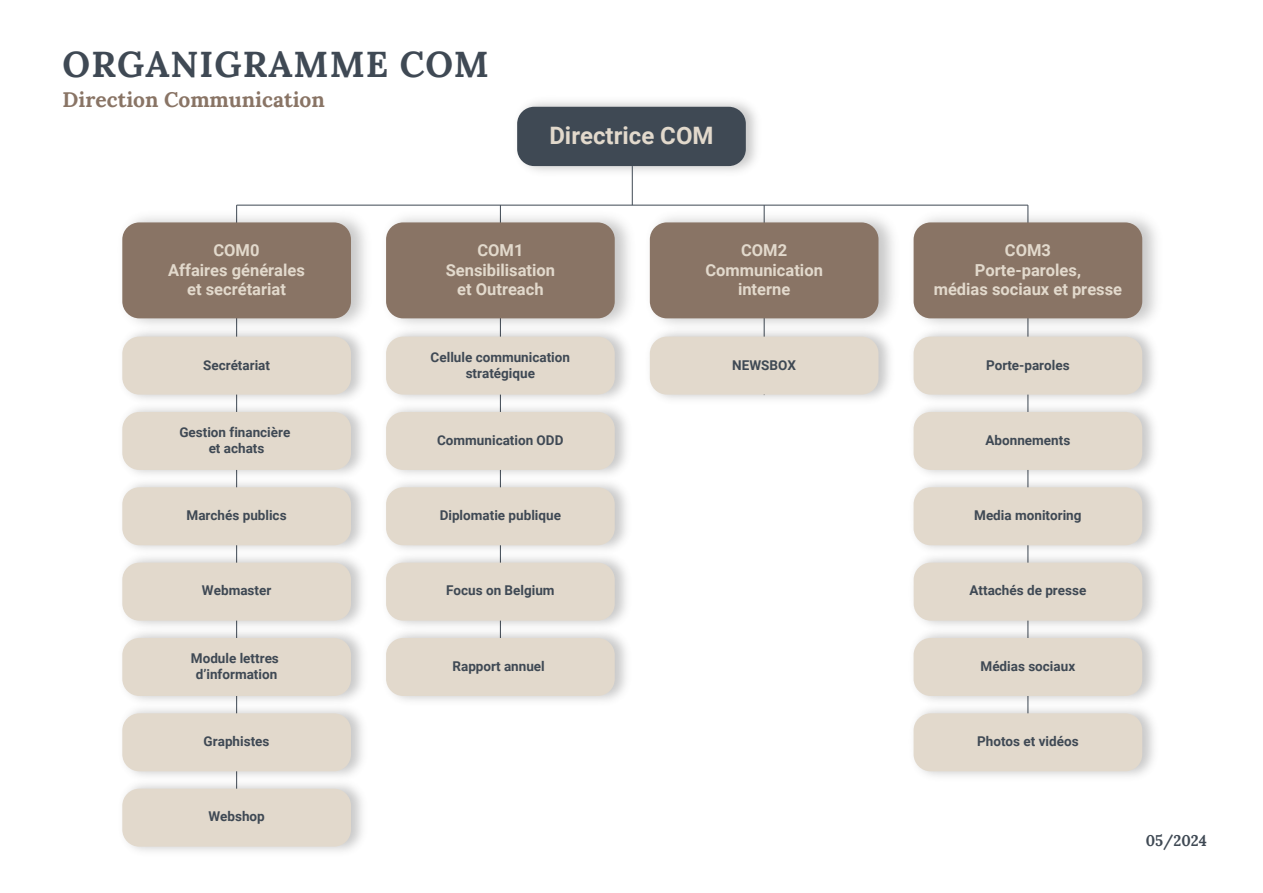
<style>
.page{position:relative;width:1263px;height:893px;background:#fff}
.page>*{position:absolute;margin:0;border:0;box-sizing:border-box;transform-origin:0 0}
.t1{font:700 36px "Lora";letter-spacing:.03em;color:#3f4954}
.t2{font:700 24px "Roboto";color:#e2d9cc}
.t3{font:700 21px "Lora";color:#897465}
.t4{font:700 16.5px/19.8px "Roboto";color:#e2d9cc;text-align:center}
.t5{font:700 15.45px "Lora";color:#3f4954;scale:.96 1}
.t6{font:700 13.5px/16.2px "Roboto";color:#3f4954;text-align:center}
</style>
<div class="page">
<hr style="left:236px;top:205px;width:1px;height:612px;background:#3f4954">
<hr style="left:1028px;top:205px;width:1px;height:549px;background:#3f4954">
<img style="left:122px;top:336px;width:240px;height:62px">
<div style="left:122px;top:337px;width:229px;height:58px;background:#e2d9cc;border-radius:17px"></div>
<img style="left:125px;top:398px;width:237px;height:75px">
<div style="left:122px;top:412px;width:229px;height:58px;background:#e2d9cc;border-radius:17px"></div>
<img style="left:122px;top:473px;width:240px;height:77px">
<div style="left:122px;top:487px;width:229px;height:58px;background:#e2d9cc;border-radius:17px"></div>
<img style="left:122px;top:550px;width:240px;height:75px">
<div style="left:122px;top:563px;width:229px;height:58px;background:#e2d9cc;border-radius:17px"></div>
<img style="left:125px;top:625px;width:237px;height:75px">
<div style="left:122px;top:638px;width:229px;height:58px;background:#e2d9cc;border-radius:17px"></div>
<img style="left:386px;top:336px;width:240px;height:62px">
<div style="left:386px;top:337px;width:229px;height:58px;background:#e2d9cc;border-radius:17px"></div>
<img style="left:649px;top:336px;width:241px;height:63px">
<div style="left:650px;top:337px;width:228px;height:58px;background:#e2d9cc;border-radius:17px"></div>
<img style="left:386px;top:398px;width:240px;height:75px">
<div style="left:386px;top:412px;width:229px;height:58px;background:#e2d9cc;border-radius:17px"></div>
<img style="left:386px;top:473px;width:240px;height:77px">
<div style="left:386px;top:487px;width:229px;height:58px;background:#e2d9cc;border-radius:17px"></div>
<img style="left:386px;top:550px;width:240px;height:75px">
<div style="left:386px;top:563px;width:229px;height:58px;background:#e2d9cc;border-radius:17px"></div>
<img style="left:386px;top:625px;width:240px;height:76px">
<div style="left:386px;top:638px;width:229px;height:58px;background:#e2d9cc;border-radius:17px"></div>
<img style="left:122px;top:700px;width:240px;height:75px">
<div style="left:122px;top:713px;width:229px;height:58px;background:#e2d9cc;border-radius:17px"></div>
<img style="left:916px;top:336px;width:238px;height:62px">
<div style="left:913px;top:337px;width:229px;height:58px;background:#e2d9cc;border-radius:17px"></div>
<img style="left:122px;top:206px;width:1034px;height:130px">
<div style="left:913px;top:222px;width:229px;height:96px;background:#897465;border-radius:17px"></div>
<div style="left:650px;top:222px;width:228px;height:96px;background:#897465;border-radius:17px"></div>
<div style="left:386px;top:222px;width:229px;height:96px;background:#897465;border-radius:17px"></div>
<div style="left:122px;top:222px;width:229px;height:96px;background:#897465;border-radius:17px"></div>
<img style="left:919px;top:398px;width:235px;height:75px">
<div style="left:913px;top:412px;width:229px;height:58px;background:#e2d9cc;border-radius:17px"></div>
<img style="left:916px;top:473px;width:238px;height:77px">
<div style="left:913px;top:487px;width:229px;height:58px;background:#e2d9cc;border-radius:17px"></div>
<img style="left:913px;top:550px;width:241px;height:75px">
<div style="left:914px;top:563px;width:228px;height:58px;background:#e2d9cc;border-radius:17px"></div>
<img style="left:919px;top:625px;width:235px;height:75px">
<div style="left:913px;top:638px;width:229px;height:58px;background:#e2d9cc;border-radius:17px"></div>
<img style="left:916px;top:700px;width:238px;height:76px">
<div style="left:913px;top:713px;width:229px;height:58px;background:#e2d9cc;border-radius:17px"></div>
<img style="left:122px;top:775px;width:240px;height:76px">
<div style="left:122px;top:789px;width:229px;height:58px;background:#e2d9cc;border-radius:17px"></div>
<img style="left:517px;top:101px;width:239px;height:78px">
<div style="left:517px;top:107px;width:229px;height:59px;background:#3f4954;border-radius:17px"></div>
<hr style="left:237px;top:205px;width:791px;height:1px;background:#3f4954">
<hr style="left:632px;top:166px;width:1px;height:39px;background:#3f4954">
<h1 class="t1" style="left:63px;top:37px;width:428px">ORGANIGRAMME COM</h1>
<h3 class="t3" style="left:63px;top:83px;width:264px">Direction Communication</h3>
<h2 class="t2" style="left:549px;top:118px;width:166px">Directrice COM</h2>
<p class="t4" style="left:168px;top:239px;width:138px">COM0<br>Affaires générales et secrétariat</p>
<p class="t4" style="left:446px;top:239px;width:111px">COM1<br>Sensibilisation et Outreach</p>
<p class="t4" style="left:705px;top:239px;width:119px">COM2<br>Communication interne</p>
<p class="t4" style="left:934px;top:239px;width:190px">COM3<br>Porte-paroles,<br>médias sociaux et presse</p>
<p class="t6" style="left:431px;top:348px;width:141px">Cellule communication stratégique</p>
<p class="t6" style="left:203px;top:356px;width:68px">Secrétariat</p>
<p class="t6" style="left:986px;top:356px;width:85px">Porte-paroles</p>
<p class="t6" style="left:732px;top:356px;width:65px">NEWSBOX</p>
<p class="t6" style="left:179px;top:423px;width:113px">Gestion financière et achats</p>
<p class="t6" style="left:437px;top:431px;width:128px">Communication ODD</p>
<p class="t6" style="left:985px;top:431px;width:86px">Abonnements</p>
<p class="t6" style="left:187px;top:507px;width:102px">Marchés publics</p>
<p class="t6" style="left:440px;top:507px;width:123px">Diplomatie publique</p>
<p class="t6" style="left:974px;top:507px;width:109px">Media monitoring</p>
<p class="t6" style="left:202px;top:582px;width:71px">Webmaster</p>
<p class="t6" style="left:446px;top:582px;width:110px">Focus on Belgium</p>
<p class="t6" style="left:969px;top:582px;width:118px">Attachés de presse</p>
<p class="t6" style="left:191px;top:650px;width:90px">Module lettres d’information</p>
<p class="t6" style="left:452px;top:658px;width:94px">Rapport annuel</p>
<p class="t6" style="left:980px;top:658px;width:96px">Médias sociaux</p>
<p class="t6" style="left:204px;top:733px;width:67px">Graphistes</p>
<p class="t6" style="left:977px;top:733px;width:103px">Photos et vidéos</p>
<p class="t6" style="left:208px;top:808px;width:58px">Webshop</p>
<p class="t5" style="left:1146px;top:829px;width:65px">05/2024</p>
</div>
